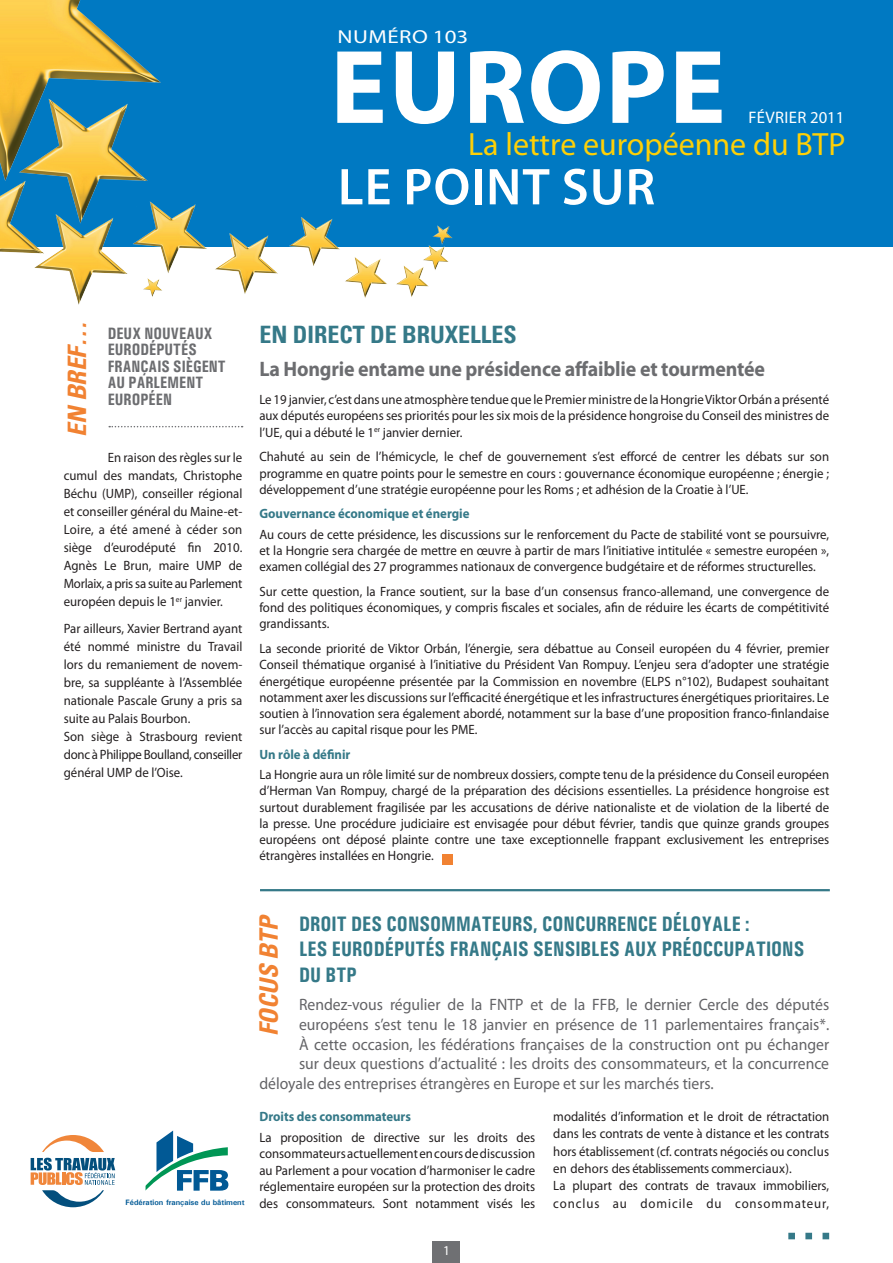
<style>
.page{position:relative;width:893px;height:1263px;background:#fff}
.page>*{position:absolute;margin:0;border:0;box-sizing:border-box;transform-origin:0 0}
.t1{font:700 105.75px "Myriad Pro";letter-spacing:.02em;color:#fff}
.t2{font:900 54px "Arial";color:#f18232;scale:.95 1}
.t3{font:600 52.2px "Myriad Pro";letter-spacing:.02em;color:#fff}
.t4{font:32.25px "Myriad Pro";color:#fed006}
.t5{font:italic 700 condensed 25.5px "Univers";color:#f18232}
.t6{font:700 condensed 24px "Univers";color:#357988}
.t7{font:700 21px/25.2px "Univers Condensed";color:#357988;scale:.95 1}
.t8{font:700 21px "Myriad Pro";letter-spacing:-.01em;color:#6c6d70;scale:.95 1}
.t9{font:18.75px "Myriad Pro";letter-spacing:.02em;color:#fff;scale:1.22 1}
.t10{font:16.65px "Myriad Pro";letter-spacing:.02em;color:#fff}
.t11{font:16.5px "Myriad Pro";color:#636366;scale:.95 1}
.t12{font:700 16.5px/16.5px "Univers Condensed";color:#6c6d70;scale:.95 1}
.t13{font:13.5px/16.2px "Myriad Pro";color:#231f20;text-align:justify;scale:.95 1}
.t14{font:700 13.5px "Myriad Pro";color:#357988;scale:.95 1}
.t15{font:13.5px "Myriad Pro";color:#fff}
.t16{font:700 7.8px "Univers";color:#015995}
</style>
<div class="page">
<div style="left:0;top:0;width:893px;height:246px;background:#0079c2"></div>
<svg style="left:146px;top:1130px;width:82px;height:61px"></svg>
<svg style="left:42px;top:1135px;width:62px;height:17px"></svg>
<svg style="left:31px;top:1158px;width:84px;height:49px"></svg>
<img style="left:0;top:0;width:456px;height:305px">
<div style="left:433px;top:1242px;width:27px;height:21px;background:#6f7073"></div>
<svg style="left:109px;top:426px;width:134px;height:1px"></svg>
<hr style="left:260px;top:889px;width:570px;height:2px;background:#357988">
<div style="left:788px;top:1233px;width:7px;height:6px;border:3px solid #357988"></div>
<div style="left:805px;top:1233px;width:7px;height:6px;border:3px solid #357988"></div>
<div style="left:822px;top:1233px;width:7px;height:6px;border:3px solid #357988"></div>
<h3 class="t9" style="left:338px;top:25px;width:109px">nUMéRO 103</h3>
<h1 class="t1" style="left:330px;top:18px;width:397px">europe</h1>
<p class="t10" style="left:748px;top:107px;width:97px">février 2011</p>
<h3 class="t4" style="left:468px;top:125px;width:379px">La lettre européenne du BTP</h3>
<h3 class="t3" style="left:338px;top:154px;width:319px">LE POINT SUR</h3>
<h3 class="t5" style="left:62px;top:436px;width:116px;rotate:-90deg">EN BREF…</h3>
<p class="t12" style="left:108px;top:325px;width:126px">DEUX NOUVEAUX<br>EURODÉPUTÉS<br>FRANÇAIS SIÈGENT<br>AU PARLEMENT<br>EUROPÉEN</p>
<p class="t13" style="left:64px;top:448px;width:190px;line-height:18px;text-indent:44px">En raison des règles sur le cumul des mandats, Christophe Béchu (UMP), conseiller régional et conseiller général du Maine-et-Loire, a été amené à céder son siège d’eurodéputé fin 2010.<br>Agnès Le Brun, maire UMP de Morlaix, a pris sa suite au Parlement européen depuis le 1<sup>er</sup> janvier.</p>
<p class="t13" style="left:64px;top:619px;width:190px;line-height:18px;text-align:left">Par ailleurs, Xavier Bertrand ayant été nommé ministre du Travail lors du remaniement de novem&shy;bre, sa suppléante à l’Assemblée nationale Pascale Gruny a pris sa suite au Palais Bourbon.<br>Son siège à Strasbourg revient donc à Philippe Boulland, conseiller général UMP de l’Oise.</p>
<h3 class="t6" style="left:259px;top:320px;width:259px">EN DIRECT DE BRUXELLES</h3>
<h3 class="t8" style="left:259px;top:355px;width:534px">La Hongrie entame une présidence affaiblie et tourmentée</h3>
<p class="t13" style="left:259px;top:391px;width:601px">Le 19 janvier, c’est dans une atmosphère tendue que le Premier ministre de la Hongrie Viktor Orbán a présenté aux députés européens ses priorités pour les six mois de la présidence hongroise du Conseil des ministres de l’UE, qui a débuté le 1<sup>er</sup> janvier dernier.</p>
<p class="t13" style="left:259px;top:448px;width:601px">Chahuté au sein de l’hémicycle, le chef de gouvernement s’est efforcé de centrer les débats sur son programme en quatre points pour le semestre en cours : gouvernance économique européenne ; énergie ; développement d’une stratégie européenne pour les Roms ; et adhésion de la Croatie à l’UE.</p>
<p class="t14" style="left:259px;top:505px;width:223px">Gouvernance économique et énergie</p>
<p class="t13" style="left:259px;top:526px;width:601px">Au cours de cette présidence, les discussions sur le renforcement du Pacte de stabilité vont se poursuivre, et la Hongrie sera chargée de mettre en œuvre à partir de mars l’initiative intitulée « semestre européen », examen collégial des 27 programmes nationaux de convergence budgétaire et de réformes structurelles.</p>
<p class="t13" style="left:259px;top:583px;width:601px">Sur cette question, la France soutient, sur la base d’un consensus franco-allemand, une convergence de fond des politiques économiques, y compris fiscales et sociales, afin de réduire les écarts de compétitivité grandissants.</p>
<p class="t13" style="left:259px;top:640px;width:601px">La seconde priorité de Viktor Orbán, l’énergie, sera débattue au Conseil européen du 4 février, premier Conseil thématique organisé à l’initiative du Président Van Rompuy. L’enjeu sera d’adopter une stratégie énergétique européenne présentée par la Commission en novembre (ELPS n°102), Budapest souhaitant notamment axer les discussions sur l’efficacité énergétique et les infrastructures énergétiques prioritaires. Le soutien à l’innovation sera également abordé, notamment sur la base d’une proposition franco-finlandaise sur l’accès au capital risque pour les PME.</p>
<p class="t14" style="left:259px;top:745px;width:97px">Un rôle à définir</p>
<p class="t13" style="left:259px;top:766px;width:601px">La Hongrie aura un rôle limité sur de nombreux dossiers, compte tenu de la présidence du Conseil européen d’Herman Van Rompuy, chargé de la préparation des décisions essentielles. La présidence hongroise est surtout durablement fragilisée par les accusations de dérive nationaliste et de violation de la liberté de la presse. Une procédure judiciaire est envisagée pour début février, tandis que quinze grands groupes européens ont déposé plainte contre une taxe exceptionnelle frappant exclusivement les entreprises étrangères installées en Hongrie.</p>
<h2 class="t2" style="left:439px;top:806px;width:19px">.</h2>
<p class="t16" style="left:126px;top:1198px;width:121px">Fédération française du bâtiment</p>
<h3 class="t5" style="left:253px;top:1036px;width:124px;rotate:-90deg">FOCUS btp</h3>
<h3 class="t7" style="left:299px;top:911px;width:533px">DROIT DES CONSOMMATEURS, CONCURRENCE DÉLOYALE :<br>LES EURODÉPUTÉS FRANÇAIS SENSIBLES AUX PRÉOCCUPATIONS<br>DU BTP</h3>
<p class="t11" style="left:299px;top:994px;width:560px">Rendez-vous régulier de la FNTP et de la FFB, le dernier Cercle des députés</p>
<p class="t11" style="left:299px;top:1014px;width:560px">européens s’est tenu le 18 janvier en présence de 11 parlementaires français*.</p>
<p class="t11" style="left:299px;top:1034px;width:559px">À cette occasion, les fédérations françaises de la construction ont pu échanger</p>
<p class="t11" style="left:299px;top:1054px;width:559px">sur deux questions d’actualité : les droits des consommateurs, et la concurrence</p>
<p class="t11" style="left:259px;top:1073px;width:480px">déloyale des entreprises étrangères en Europe et sur les marchés tiers.</p>
<p class="t14" style="left:259px;top:1108px;width:161px">Droits des consommateurs</p>
<p class="t13" style="left:259px;top:1129px;width:292px">La proposition de directive sur les droits des consommateurs actuellement en cours de discussion au Parlement a pour vocation d’harmoniser le cadre réglementaire européen sur la protection des droits des consommateurs. Sont notamment visés les</p>
<p class="t13" style="left:553px;top:1108px;width:292px;line-height:17.2px;text-align:left">modalités d’information et le droit de rétractation dans les contrats de vente à distance et les contrats hors établissement (cf. contrats négociés ou conclus en dehors des établissements commerciaux).<br>La plupart des contrats de travaux immobiliers, conclus au domicile du consommateur,</p>
<p class="t15" style="left:443px;top:1242px;width:8px">1</p>
</div>
